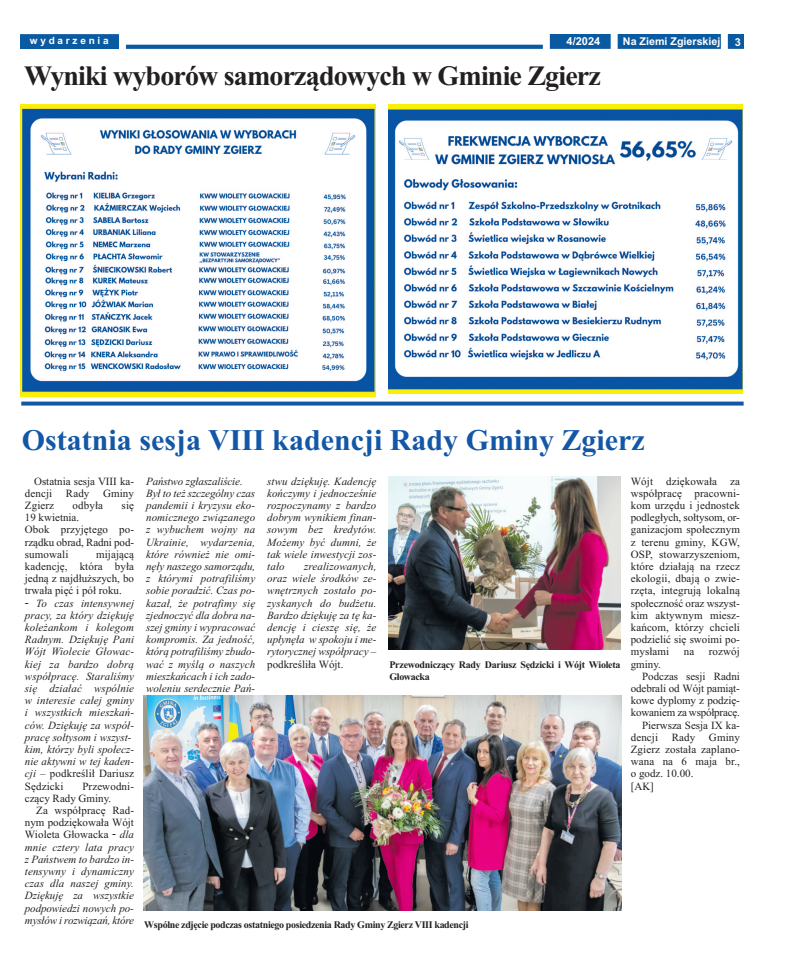
<style>
.page{position:relative;width:794px;height:978px;background:#fff}
.page>*{position:absolute;margin:0;border:0;box-sizing:border-box;transform-origin:0 0}
.t1{font:700 30px "Times New Roman";color:#1357a7}
.t2{font:700 28px "Times New Roman";letter-spacing:-.03em;color:#231f20}
.t3{font:italic 11px/12.2px "Times New Roman";letter-spacing:.01em;color:#231f20;text-align:justify}
.t4{font:11px/12.2px "Times New Roman";color:#231f20;text-align:justify}
.t5{font:700 11px "Arial";color:#fff}
.t6{font:700 10.7px "Arial";color:#fff}
.t7{font:700 10px/12px "Times New Roman";letter-spacing:-.035em;color:#231f20}
.t8{font:700 10px "Arial";letter-spacing:.28em;color:#fff}
.s1{font-family:"Tahoma";font-style:normal}
.s2{font-style:normal}
</style>
<div class="page">
<img style="left:21px;top:35px;width:722px;height:14px">
<img style="left:143px;top:695px;width:478px;height:216px">
<img style="left:21px;top:105px;width:354px;height:292px">
<svg style="left:21px;top:402px;width:722px;height:4px;fill:#1357a7"></svg>
<img style="left:388px;top:476px;width:232px;height:174px">
<img style="left:388px;top:105px;width:354px;height:289px">
<p class="t8" style="left:30px;top:35px;width:80px">wydarzenia</p>
<p class="t5" style="left:566px;top:35px;width:35px">4/2024</p>
<p class="t6" style="left:623px;top:35px;width:99px">Na Ziemi Zgierskiej</p>
<p class="t5" style="left:734px;top:35px;width:8px">3</p>
<h2 class="t2" style="left:24px;top:59px;width:578px">Wyniki wyborów samorządowych w Gminie Zgierz</h2>
<h1 class="t1" style="left:22px;top:422px;width:624px">Ostatnia sesja VIII kadencji Rady Gminy Zgierz</h1>
<p class="t4" style="left:25px;top:475px;width:111px;text-indent:9px">Ostatnia sesja VIII ka&shy;dencji Rady Gminy Zgierz</p>
<p class="t4" style="left:73px;top:499px;width:32px">odbyła</p>
<p class="t4" style="left:122px;top:499px;width:14px">się</p>
<p class="t4" style="left:25px;top:511px;width:111px;text-align:left">19 kwietnia.<br>Obok przyjętego po&shy;rządku obrad, Radni pod&shy;sumowali</p>
<p class="t4" style="left:25px;top:548px;width:111px;text-indent:71px">mijającą kadencję, która była jedną z najdłuższych, bo trwała pięć i pół roku.</p>
<p class="t3" style="left:25px;top:597px;width:111px;text-align:left"><span class="s1">-</span> To czas intensywnej pracy, za który dziękuję koleżankom i kolegom<br>Radnym. Dziękuję Pani<br>Wójt Wiolecie Głowac&shy;kiej za bardzo dobrą współpracę. Staraliśmy się działać wspólnie w interesie całej gminy i wszystkich mieszkań&shy;ców. Dziękuję za współ&shy;pracę sołtysom i wszyst&shy;kim, którzy byli społecz&shy;nie aktywni w tej kaden&shy;cji <span class="s2">– podkreślił Dariusz<br>Sędzicki</span></p>
<p class="t4" style="left:25px;top:780px;width:111px;text-indent:57px">Przewodni&shy;czący Rady Gminy.</p>
<p class="t3" style="left:25px;top:804px;width:111px;text-indent:11px"><span class="s2">Za współpracę Rad&shy;nym podziękowała Wójt Wioleta Głowacka</span> <span class="s1">-</span> dla mnie cztery lata pracy z Państwem to bardzo in&shy;tensywny i dynamiczny czas dla naszej gminy.<br>Dziękuję za wszystkie podpowiedzi nowych po&shy;mysłów i rozwiązań, które</p>
<p class="t3" style="left:146px;top:475px;width:111px;text-align:left">Państwo zgłaszaliście.<br>Był to też szczególny czas pandemii i kryzysu eko&shy;nomicznego związanego z wybuchem wojny na<br>Ukrainie, wydarzenia, które również nie omi&shy;nęły naszego samorządu, z którymi potrafiliśmy sobie poradzić. Czas po&shy;kazał, że potrafimy się zjednoczyć dla dobra na&shy;szej gminy i wypracować kompromis. Za jedność, którą potrafiliśmy zbudo&shy;wać z myślą o naszych mieszkańcach i ich zado&shy;woleniu serdecznie Pań-</p>
<p class="t3" style="left:267px;top:475px;width:111px">stwu dziękuję. Kadencję kończymy i jednocześnie rozpoczynamy z bardzo dobrym wynikiem finan&shy;sowym bez kredytów.<br>Możemy być dumni, że tak wiele inwestycji zos&shy;tało</p>
<p class="t3" style="left:267px;top:560px;width:111px;text-indent:37px">zrealizowanych, oraz wiele środków ze&shy;wnętrznych zostało po&shy;zyskanych do budżetu.<br>Bardzo dziękuję za tę ka&shy;dencję i cieszę się, że upłynęła w spokoju i me&shy;rytorycznej współpracy <span class="s2">– podkreśliła Wójt.</span></p>
<p class="t7" style="left:389px;top:659px;width:233px">Przewodniczący Rady Dariusz Sędzicki i Wójt Wioleta<br>Głowacka</p>
<p class="t7" style="left:144px;top:918px;width:326px">Wspólne zdjęcie podczas ostatniego posiedzenia Rady Gminy Zgierz VIII kadencji</p>
<p class="t4" style="left:631px;top:475px;width:111px">Wójt dziękowała za współpracę pracowni&shy;kom urzędu i jednostek podległych, sołtysom, or&shy;ganizacjom społecznym z terenu gminy, KGW, OSP, stowarzyszeniom, które działają na rzecz ekologii, dbają o zwie&shy;rzęta, integrują lokalną społeczność oraz wszyst&shy;kim aktywnym miesz&shy;kańcom, którzy chcieli podzielić się swoimi po&shy;mysłami</p>
<p class="t4" style="left:684px;top:645px;width:12px">na</p>
<p class="t4" style="left:709px;top:645px;width:33px">rozwój</p>
<p class="t4" style="left:631px;top:658px;width:32px">gminy.</p>
<p class="t4" style="left:642px;top:670px;width:99px">Podczas sesji Radni</p>
<p class="t4" style="left:631px;top:682px;width:111px">odebrali od Wójt pamiąt-</p>
<p class="t4" style="left:631px;top:694px;width:111px">kowe dyplomy z podzię-</p>
<p class="t4" style="left:631px;top:706px;width:111px">kowaniem za współpracę.</p>
<p class="t4" style="left:642px;top:719px;width:99px">Pierwsza Sesja IX ka-</p>
<p class="t4" style="left:631px;top:731px;width:111px">dencji Rady Gminy</p>
<p class="t4" style="left:631px;top:743px;width:111px">Zgierz została zaplano-</p>
<p class="t4" style="left:631px;top:755px;width:111px">wana na 6 maja br.,</p>
<p class="t4" style="left:631px;top:767px;width:64px">o godz. 10.00.</p>
<p class="t4" style="left:631px;top:780px;width:25px">[AK]</p>
</div>
